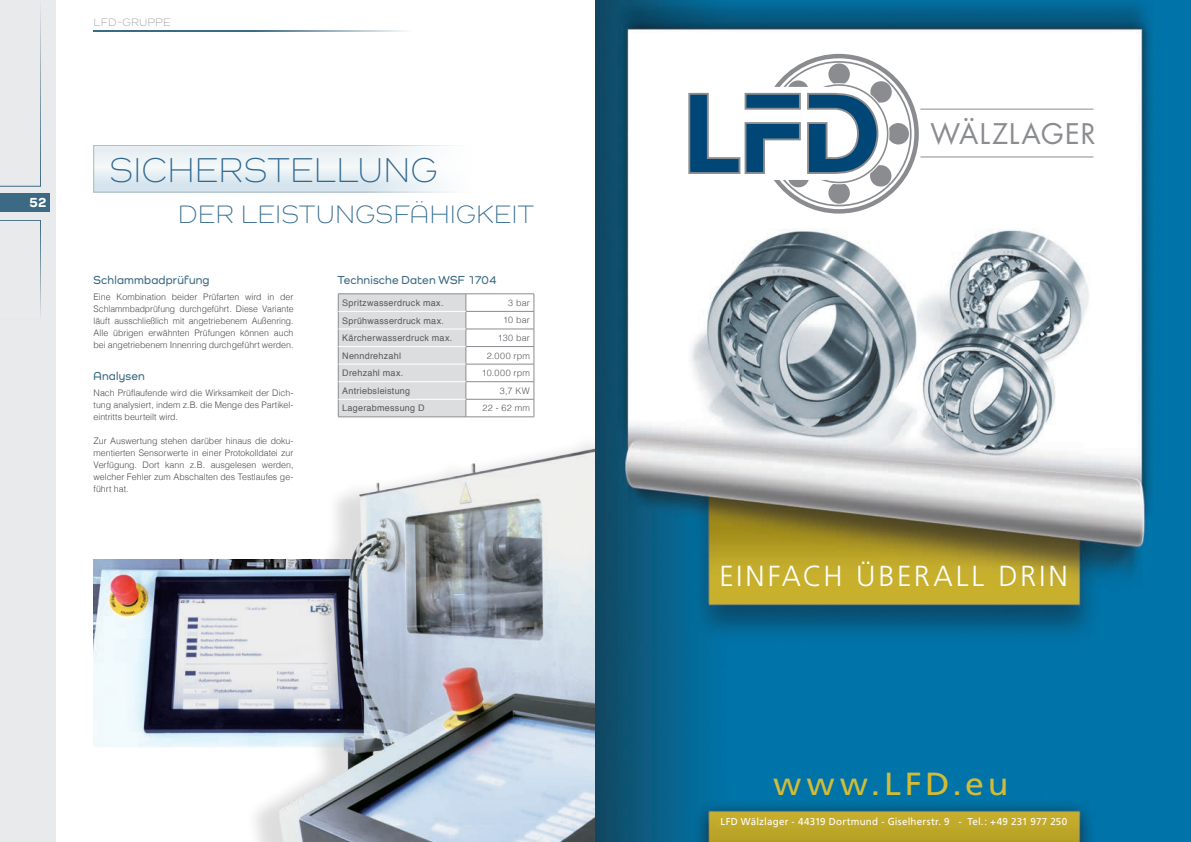
<style>
.page{position:relative;width:1191px;height:842px;background:#fff}
.page>*{position:absolute;margin:0;border:0;box-sizing:border-box;transform-origin:0 0}
.t1{font:300 35.6px "Como";letter-spacing:.035em;color:#30698f}
.t2{font:32px "Frutiger";letter-spacing:.115em;color:#d3bc35;scale:1.06 1}
.t3{font:31.3px "Function";letter-spacing:.015em;color:#8a8c8f}
.t4{font:300 29px "Frutiger";letter-spacing:.095em;color:#fff}
.t5{font:300 26px "Como";letter-spacing:.04em;color:#30698f}
.t6{font:800 14px "Como";color:#fff}
.t7{font:600 12px "Como";letter-spacing:.015em;color:#3c6a84;scale:.96 1}
.t8{font:300 11px "Como";letter-spacing:.055em;color:#8a8c8f}
.t9{font:10px "Frutiger";letter-spacing:.025em;color:#fff}
.t10{font:300 9px/12px "Helvetica";color:#4b4c4d;text-align:justify}
.t11{font:9px "Helvetica";letter-spacing:.03em;color:#57585a}
.t12{font:300 9px "Helvetica";letter-spacing:.025em;color:#57585a}
</style>
<div class="page">
<hr style="left:94px;top:31px;width:334px;height:1px;background:#3c6a84">
<div style="left:253px;top:0;width:182px;height:49px;background:#fff"></div>
<div style="left:0;top:0;width:56px;height:842px;background:#e6e7e9"></div>
<div style="left:0;top:193px;width:50px;height:19px;background:#3c6a84"></div>
<svg style="left:0;top:11px;width:41px;height:175px"></svg>
<svg style="left:0;top:220px;width:41px;height:94px"></svg>
<img style="left:94px;top:560px;width:151px;height:188px">
<img style="left:248px;top:444px;width:347px;height:398px">
<img style="left:595px;top:0;width:593px;height:842px">
<div style="left:94px;top:145px;width:376px;height:47px;background:linear-gradient(to bottom,#f3f6f7,#d9e7f0)"></div>
<svg style="left:365px;top:145px;width:105px;height:48px;fill:#f5f8fa"></svg>
<svg style="left:338px;top:294px;width:197px;height:123px"></svg>
<hr style="left:338px;top:417px;width:128px;height:1px;background:#8a8c8f">
<hr style="left:466px;top:417px;width:68px;height:1px;background:#8a8c8f">
<hr style="left:338px;top:311px;width:128px;height:1px;background:#fff">
<hr style="left:338px;top:329px;width:128px;height:1px;background:#fff">
<hr style="left:338px;top:346px;width:128px;height:1px;background:#fff">
<hr style="left:338px;top:364px;width:128px;height:1px;background:#fff">
<hr style="left:338px;top:381px;width:128px;height:1px;background:#fff">
<hr style="left:338px;top:399px;width:128px;height:1px;background:#fff">
<svg style="left:687px;top:54px;width:231px;height:160px"></svg>
<hr style="left:920px;top:157px;width:173px;height:1px;background:#8a8c8f">
<hr style="left:920px;top:109px;width:173px;height:1px;background:#8a8c8f">
<p class="t8" style="left:94px;top:16px;width:78px">LFD-GRUPPE</p>
<h3 class="t6" style="left:29px;top:194px;width:19px">52</h3>
<h1 class="t1" style="left:110px;top:149px;width:329px">SICHERSTELLUNG</h1>
<h3 class="t5" style="left:179px;top:199px;width:357px">DER LEISTUNGSFÄHIGKEIT</h3>
<h3 class="t7" style="left:94px;top:273px;width:122px">Schlammbadprüfung</h3>
<p class="t10" style="left:94px;top:290px;width:201px">Eine Kombination beider Prüfarten wird in der Schlammbadprüfung durchgeführt. Diese Variante läuft ausschließlich mit angetriebenem Außenring.<br>Alle übrigen erwähnten Prüfungen können auch bei angetriebenem Innenring durchgeführt werden.</p>
<h3 class="t7" style="left:94px;top:369px;width:55px">Analysen</h3>
<p class="t10" style="left:94px;top:386px;width:201px">Nach Prüflaufende wird die Wirksamkeit der Dich&shy;tung analysiert, indem z.B. die Menge des Partikel&shy;eintritts beurteilt wird.</p>
<p class="t10" style="left:94px;top:434px;width:201px">Zur Auswertung stehen darüber hinaus die doku&shy;mentierten Sensorwerte in einer Protokolldatei zur Verfügung. Dort kann z.B. ausgelesen werden, welcher Fehler zum Abschalten des Testlaufes ge&shy;führt hat.</p>
<h3 class="t7" style="left:337px;top:273px;width:167px">Technische Daten WSF 1704</h3>
<p class="t11" style="left:342px;top:296px;width:103px">Spritzwasserdruck max.</p>
<p class="t12" style="left:508px;top:295px;width:23px">3 bar</p>
<p class="t11" style="left:342px;top:313px;width:103px">Sprühwasserdruck max.</p>
<p class="t12" style="left:503px;top:313px;width:28px">10 bar</p>
<p class="t11" style="left:342px;top:331px;width:111px">Kärcherwasserdruck max.</p>
<p class="t12" style="left:498px;top:330px;width:34px">130 bar</p>
<p class="t11" style="left:342px;top:349px;width:60px">Nenndrehzahl</p>
<p class="t12" style="left:487px;top:348px;width:45px">2.000 rpm</p>
<p class="t11" style="left:342px;top:366px;width:62px">Drehzahl max.</p>
<p class="t12" style="left:482px;top:365px;width:50px">10.000 rpm</p>
<p class="t11" style="left:342px;top:384px;width:69px">Antriebsleistung</p>
<p class="t12" style="left:500px;top:383px;width:31px">3,7 KW</p>
<p class="t11" style="left:342px;top:401px;width:84px">Lagerabmessung D</p>
<p class="t12" style="left:482px;top:400px;width:49px">22 - 62 mm</p>
<h3 class="t3" style="left:930px;top:116px;width:167px">WÄLZLAGER</h3>
<h3 class="t4" style="left:719px;top:559px;width:350px">EINFACH ÜBERALL DRIN</h3>
<h2 class="t2" style="left:773px;top:765px;width:223px">www.LFD.eu</h2>
<p class="t9" style="left:720px;top:815px;width:348px">LFD Wälzlager - 44319 Dortmund - Giselherstr. 9 - Tel.: +49 231 977 250</p>
</div>
